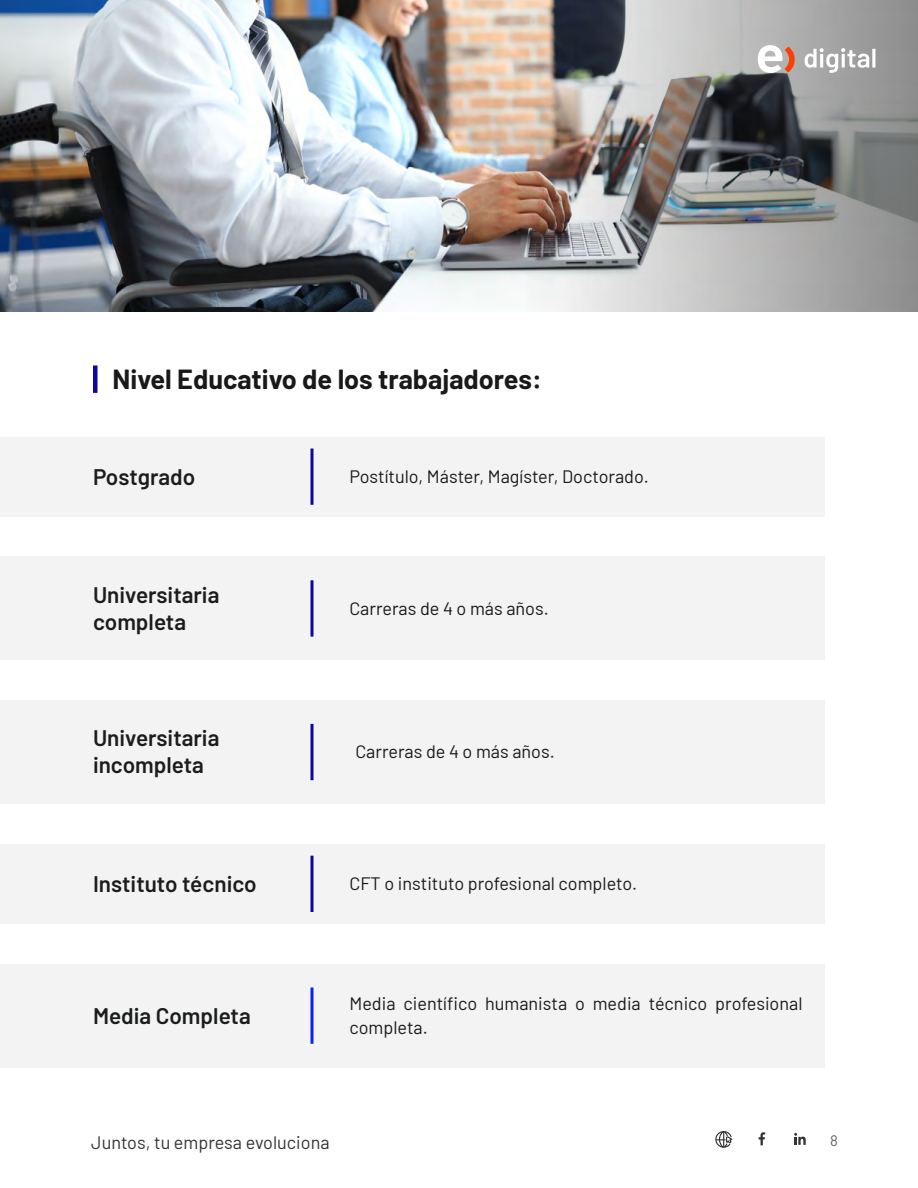
<style>
.page{position:relative;width:918px;height:1188px;background:#fff}
.page>*{position:absolute;margin:0;border:0;box-sizing:border-box;transform-origin:0 0}
.t1{font:700 27px "Barlow";color:#191919}
.t2{font:600 22.5px/27px "Barlow";color:#1b1c1c}
.t3{font:18px/24px "Barlow";color:#191919}
.t4{font:18px "Barlow";color:#333}
.t5{font:15px "Barlow";color:#636363}
</style>
<div class="page">
<img style="left:0;top:0;width:525px;height:312px">
<img style="left:525px;top:0;width:393px;height:312px">
<svg style="left:794px;top:1133px;width:12px;height:12px"></svg>
<svg style="left:715px;top:1131px;width:17px;height:17px"></svg>
<svg style="left:759px;top:1132px;width:6px;height:13px"></svg>
<svg style="left:758px;top:45px;width:37px;height:28px"></svg>
<svg style="left:805px;top:48px;width:64px;height:25px"></svg>
<hr style="left:872px;top:49px;width:3px;height:19px;background:#fff">
<div style="left:93px;top:365px;width:5px;height:28px;background:#10069f"></div>
<div style="left:0;top:437px;width:825px;height:80px;background:#f3f3f3"></div>
<svg style="left:310px;top:449px;width:4px;height:56px"></svg>
<div style="left:0;top:844px;width:825px;height:80px;background:#f3f3f3"></div>
<svg style="left:310px;top:856px;width:4px;height:56px"></svg>
<div style="left:0;top:557px;width:825px;height:103px;background:#f3f3f3"></div>
<svg style="left:310px;top:580px;width:4px;height:57px"></svg>
<div style="left:0;top:700px;width:825px;height:104px;background:#f3f3f3"></div>
<svg style="left:310px;top:724px;width:4px;height:56px"></svg>
<div style="left:0;top:964px;width:825px;height:103px;background:#f3f3f3"></div>
<svg style="left:310px;top:987px;width:4px;height:57px"></svg>
<h1 class="t1" style="left:113px;top:359px;width:431px">Nivel Educativo de los trabajadores:</h1>
<p class="t2" style="left:93px;top:462px;width:104px">Postgrado</p>
<p class="t3" style="left:350px;top:463px;width:301px">Postítulo, Máster, Magíster, Doctorado.</p>
<p class="t2" style="left:93px;top:579px;width:128px">Universitaria completa</p>
<p class="t2" style="left:93px;top:723px;width:128px">Universitaria incompleta</p>
<p class="t3" style="left:350px;top:595px;width:201px">Carreras de 4 o más años.</p>
<p class="t3" style="left:356px;top:738px;width:201px">Carreras de 4 o más años.</p>
<p class="t2" style="left:93px;top:869px;width:165px">Instituto técnico</p>
<p class="t3" style="left:350px;top:870px;width:289px">CFT o instituto profesional completo.</p>
<p class="t2" style="left:93px;top:1001px;width:159px">Media Completa</p>
<p class="t3" style="left:350px;top:990px;width:455px">Media científico humanista o media técnico profesional completa.</p>
<p class="t4" style="left:91px;top:1129px;width:240px">Juntos, tu empresa evoluciona</p>
<p class="t5" style="left:830px;top:1130px;width:9px">8</p>
</div>
